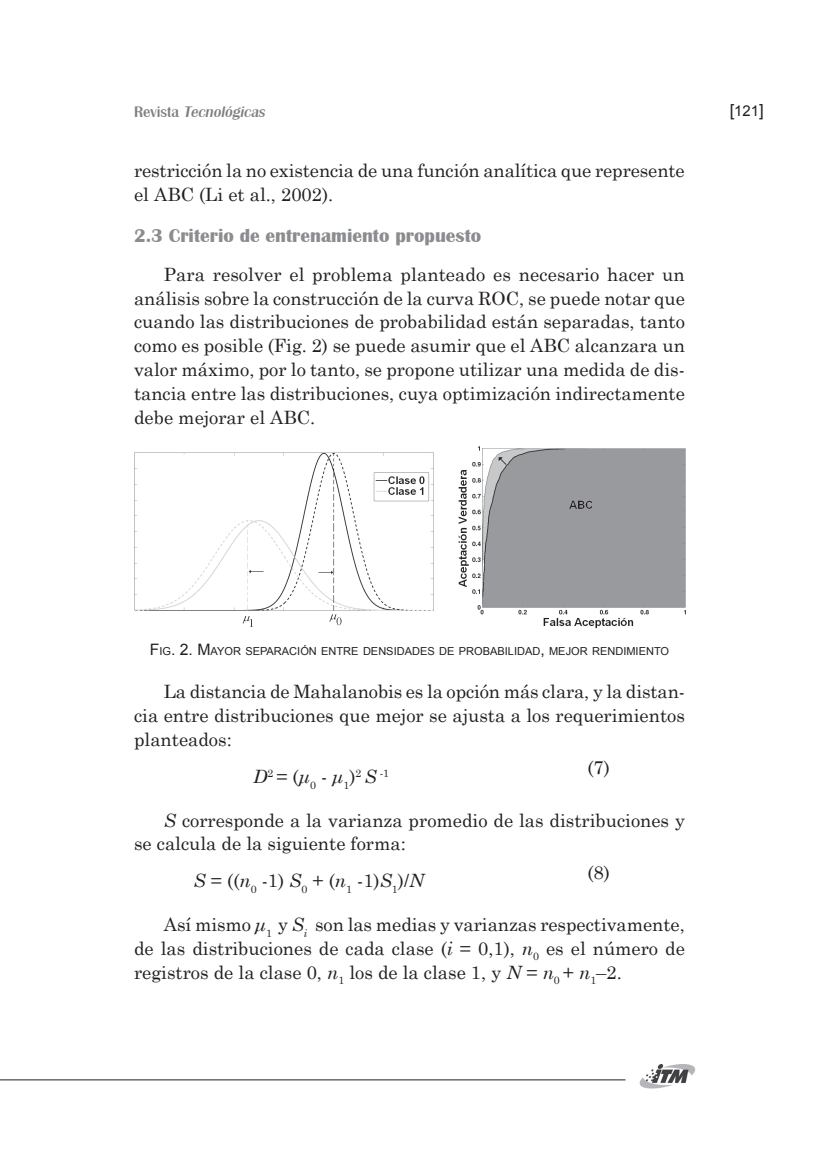
<style>
.page{position:relative;width:819px;height:1166px;background:#fff}
.page>*{position:absolute;margin:0;border:0;box-sizing:border-box;transform-origin:0 0}
.t1{font:700 19.25px "Britannic";color:#8a8c8f}
.t2{font:18.38px/23.8px "Century Schoolbook";color:#231f20;text-align:justify}
.t3{font:italic 15.75px "Britannic Medium DTC";color:#7c7e81}
.t4{font:14.88px "Arial";color:#231f20}
.t5{font:11.03px "Arial";color:#231f20}
.t6{font:10.67px "Century Schoolbook";color:#231f20}
.s1{font-style:normal}
.s2{font-size:16.62px}
.s3{font-size:15.75px}
.s4{font-style:italic;font-size:18.38px}
.s5{font-size:18.38px}
.s6{font-style:italic}
</style>
<div class="page">
<img style="left:639px;top:1065px;width:57px;height:24px">
<hr style="left:0;top:1079px;width:625px;height:1px;background:#231f20">
<img style="left:134px;top:452px;width:300px;height:175px">
<img style="left:458px;top:446px;width:228px;height:183px">
<p class="t3" style="left:134px;top:103px;width:135px"><span class="s1">R e v i s t a</span> Tecnológicas</p>
<p class="t4" style="left:729px;top:101px;width:36px"><span class="s2">[</span>121<span class="s2">]</span></p>
<p class="t2" style="left:134px;top:157px;width:552px">restricción la no existencia de una función analítica que represente el ABC (Li et al., 2002).</p>
<p class="t1" style="left:134px;top:225px;width:349px">2.3 Criterio de entrenamiento propuesto</p>
<p class="t2" style="left:134px;top:261px;width:552px;text-indent:30px">Para resolver el problema planteado es necesario hacer un análisis sobre la construcción de la curva ROC, se puede notar que cuando las distribuciones de probabilidad están separadas, tanto como es posible (Fig. 2) se puede asumir que el ABC alcanzara un valor máximo, por lo tanto, se propone utilizar una medida de dis&shy;tancia entre las distribuciones, cuya optimización indirectamente debe mejorar el ABC.</p>
<p class="t5" style="left:150px;top:644px;width:513px"><span class="s3">F</span>IG<span class="s3">. 2. M</span>AYOR SEPARACIÓN ENTRE DENSIDADES DE PROBABILIDAD<span class="s3">,</span> MEJOR RENDIMIENTO</p>
<p class="t2" style="left:134px;top:678px;width:552px;text-indent:30px">La distancia de Mahalanobis es la opción más clara, y la distan&shy;cia entre distribuciones que mejor se ajusta a los requerimientos planteados:</p>
<p class="t6" style="left:253px;top:764px;width:137px"><span class="s4">D</span>2 <span class="s5">= (</span><span class="s4">μ</span>0 <span class="s5">-</span> <span class="s4">μ</span>1<span class="s5">)</span>2 <span class="s4">S</span> -1</p>
<p class="t2" style="left:587px;top:754px;width:24px">(7)</p>
<p class="t2" style="left:134px;top:806px;width:552px;text-indent:30px"><span class="s6">S</span> corresponde a la varianza promedio de las distribuciones y se calcula de la siguiente forma:</p>
<p class="t2" style="left:193px;top:867px;width:232px"><span class="s6">S</span> = ((<span class="s6">n</span><sub>0</sub> -1) <span class="s6">S</span><sub>0</sub> + (<span class="s6">n</span><sub>1</sub> -1)<span class="s6">S</span><sub>1</sub>)/<span class="s6">N</span></p>
<p class="t2" style="left:587px;top:858px;width:24px">(8)</p>
<p class="t2" style="left:134px;top:911px;width:552px;text-indent:30px">Así mismo <span class="s6">μ</span><sub>1</sub> y <span class="s6">S</span><sub>i</sub> son las medias y varianzas respectivamente, de las distribuciones de cada clase (<span class="s6">i</span> = 0,1), <span class="s6">n</span><sub>0</sub> es el número de registros de la clase 0, <span class="s6">n</span><sub>1</sub> los de la clase 1, y <span class="s6">N</span> = <span class="s6">n</span><sub>0</sub> + <span class="s6">n</span><sub>1</sub>–2.</p>
</div>
